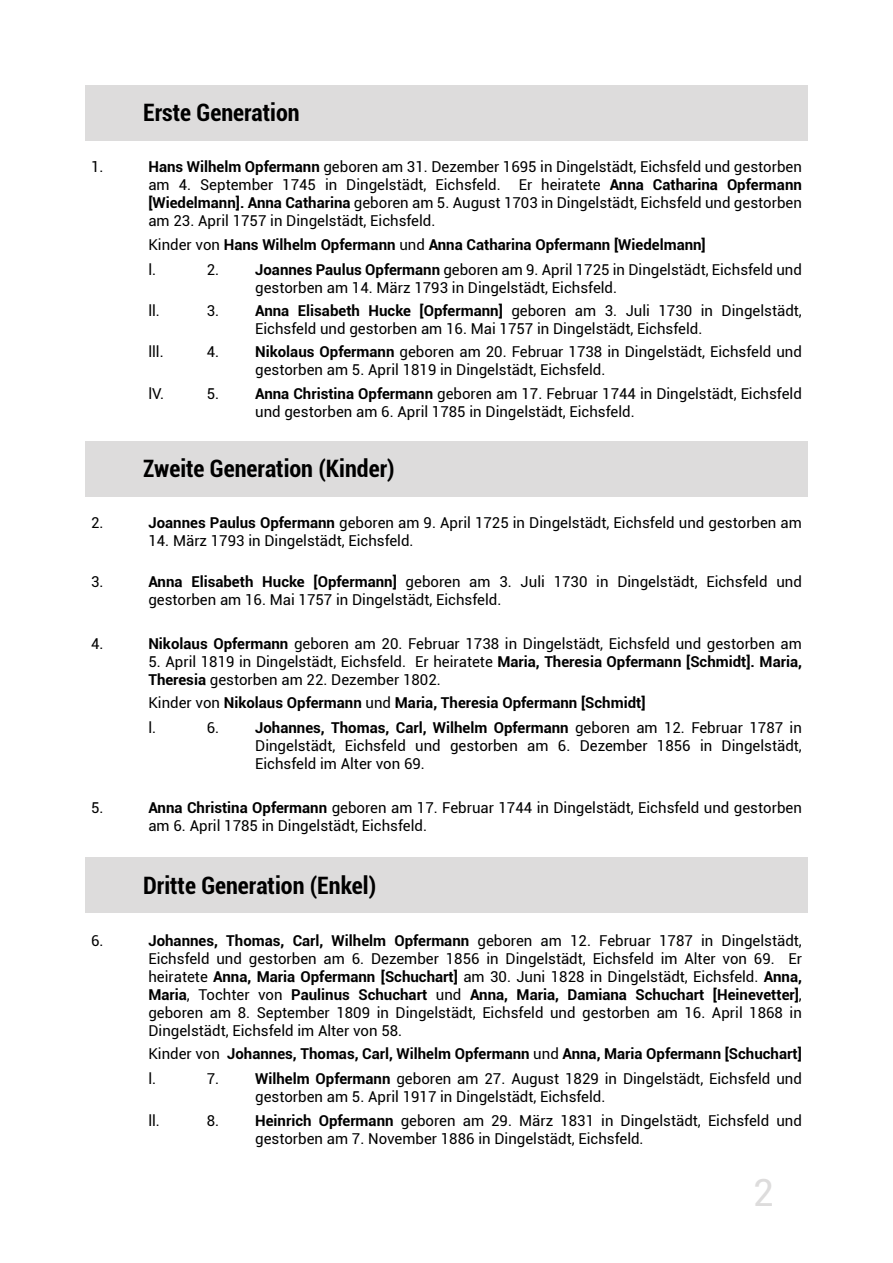
<style>
.page{position:relative;width:893px;height:1263px;background:#fff}
.page>*{position:absolute;margin:0;border:0;box-sizing:border-box;transform-origin:0 0}
.t1{font:37.5px "Roboto";color:#dddcdc}
.t2{font:700 condensed 24px "Roboto";color:#000}
.t3{font:15px/18px "Roboto";color:#000}
.t4{font:700 15px/25px "Roboto";color:#000}
.s1{font-weight:700}
.s2{font-weight:400}
</style>
<div class="page">
<div style="left:85px;top:85px;width:723px;height:56px;background:#dddcdc"></div>
<div style="left:85px;top:441px;width:723px;height:56px;background:#dddcdc"></div>
<div style="left:85px;top:857px;width:723px;height:56px;background:#dddcdc"></div>
<h2 class="t2" style="left:143px;top:96px;width:158px">Erste Generation</h2>
<p class="t3" style="left:91px;top:158px;width:14px">1.</p>
<p class="t3" style="left:148px;top:158px;width:655px;text-align:justify"><span class="s1">Hans Wilhelm Opfermann</span> geboren am 31. Dezember 1695 in Dingelstädt, Eichsfeld und gestorben am 4. September 1745 in Dingelstädt, Eichsfeld. Er heiratete <span class="s1">Anna Catharina Opfermann [Wiedelmann]. Anna Catharina</span> geboren am 5. August 1703 in Dingelstädt, Eichsfeld und gestorben am 23. April 1757 in Dingelstädt, Eichsfeld.</p>
<p class="t4" style="left:148px;top:231px;width:559px"><span class="s2">Kinder von</span> Hans Wilhelm Opfermann <span class="s2">und</span> Anna Catharina Opfermann [Wiedelmann] <span class="s2">l.</span></p>
<p class="t3" style="left:255px;top:260px;width:548px;text-indent:-48px">2. <span class="s1">Joannes Paulus Opfermann</span> geboren am 9. April 1725 in Dingelstädt, Eichsfeld und gestorben am 14. März 1793 in Dingelstädt, Eichsfeld.</p>
<p class="t3" style="left:148px;top:301px;width:13px">ll.</p>
<p class="t3" style="left:207px;top:301px;width:14px">3.</p>
<p class="t3" style="left:255px;top:301px;width:548px"><span class="s1">Anna Elisabeth Hucke [Opfermann]</span> geboren am 3. Juli 1730 in Dingelstädt,<br>Eichsfeld und gestorben am 16. Mai 1757 in Dingelstädt, Eichsfeld.</p>
<p class="t3" style="left:148px;top:342px;width:17px">lll.</p>
<p class="t3" style="left:207px;top:342px;width:14px">4.</p>
<p class="t3" style="left:255px;top:342px;width:548px"><span class="s1">Nikolaus Opfermann</span> geboren am 20. Februar 1738 in Dingelstädt, Eichsfeld und gestorben am 5. April 1819 in Dingelstädt, Eichsfeld.</p>
<p class="t3" style="left:148px;top:384px;width:17px">lV.</p>
<p class="t3" style="left:207px;top:384px;width:14px">5.</p>
<p class="t3" style="left:255px;top:384px;width:548px"><span class="s1">Anna Christina Opfermann</span> geboren am 17. Februar 1744 in Dingelstädt, Eichsfeld und gestorben am 6. April 1785 in Dingelstädt, Eichsfeld.</p>
<h2 class="t2" style="left:143px;top:451px;width:253px">Zweite Generation (Kinder)</h2>
<p class="t3" style="left:91px;top:513px;width:14px">2.</p>
<p class="t3" style="left:148px;top:513px;width:655px"><span class="s1">Joannes Paulus Opfermann</span> geboren am 9. April 1725 in Dingelstädt, Eichsfeld und gestorben am</p>
<p class="t3" style="left:148px;top:531px;width:267px">14. März 1793 in Dingelstädt, Eichsfeld.</p>
<p class="t3" style="left:91px;top:572px;width:14px">3.</p>
<p class="t3" style="left:148px;top:572px;width:655px"><span class="s1">Anna Elisabeth Hucke [Opfermann]</span> geboren am 3. Juli 1730 in Dingelstädt, Eichsfeld und gestorben am 16. Mai 1757 in Dingelstädt, Eichsfeld.</p>
<p class="t3" style="left:91px;top:634px;width:14px">4.</p>
<p class="t3" style="left:148px;top:634px;width:655px"><span class="s1">Nikolaus Opfermann</span> geboren am 20. Februar 1738 in Dingelstädt, Eichsfeld und gestorben am</p>
<p class="t3" style="left:148px;top:652px;width:655px">5. April 1819 in Dingelstädt, Eichsfeld. Er heiratete <span class="s1">Maria, Theresia Opfermann [Schmidt]. Maria,<br>Theresia</span> gestorben am 22. Dezember 1802.</p>
<p class="t4" style="left:148px;top:689px;width:499px"><span class="s2">Kinder von</span> Nikolaus Opfermann <span class="s2">und</span> Maria, Theresia Opfermann [Schmidt] <span class="s2">l.</span></p>
<p class="t3" style="left:255px;top:718px;width:548px;text-align:justify;text-indent:-48px">6. <span class="s1">Johannes, Thomas, Carl, Wilhelm Opfermann</span> geboren am 12. Februar 1787 in Dingelstädt, Eichsfeld und gestorben am 6. Dezember 1856 in Dingelstädt, Eichsfeld im Alter von 69.</p>
<p class="t3" style="left:91px;top:798px;width:14px">5.</p>
<p class="t3" style="left:148px;top:798px;width:655px"><span class="s1">Anna Christina Opfermann</span> geboren am 17. Februar 1744 in Dingelstädt, Eichsfeld und gestorben am 6. April 1785 in Dingelstädt, Eichsfeld.</p>
<h2 class="t2" style="left:143px;top:868px;width:235px">Dritte Generation (Enkel)</h2>
<p class="t3" style="left:91px;top:931px;width:14px">6.</p>
<p class="t3" style="left:148px;top:931px;width:655px;text-align:justify"><span class="s1">Johannes, Thomas, Carl, Wilhelm Opfermann</span> geboren am 12. Februar 1787 in Dingelstädt, Eichsfeld und gestorben am 6. Dezember 1856 in Dingelstädt, Eichsfeld im Alter von 69. Er heiratete <span class="s1">Anna, Maria Opfermann [Schuchart]</span> am 30. Juni 1828 in Dingelstädt, Eichsfeld. <span class="s1">Anna, Maria</span>, Tochter von <span class="s1">Paulinus Schuchart</span> und <span class="s1">Anna, Maria, Damiana Schuchart [Heinevetter]</span>, geboren am 8. September 1809 in Dingelstädt, Eichsfeld und gestorben am 16. April 1868 in Dingelstädt, Eichsfeld im Alter von 58.</p>
<p class="t4" style="left:148px;top:1041px;width:655px"><span class="s2">Kinder von</span> Johannes, Thomas, Carl, Wilhelm Opfermann <span class="s2">und</span> Anna, Maria Opfermann [Schuchart] <span class="s2">l.</span></p>
<p class="t3" style="left:255px;top:1069px;width:548px;text-indent:-48px">7. <span class="s1">Wilhelm Opfermann</span> geboren am 27. August 1829 in Dingelstädt, Eichsfeld und gestorben am 5. April 1917 in Dingelstädt, Eichsfeld.</p>
<p class="t3" style="left:148px;top:1111px;width:13px">ll.</p>
<p class="t3" style="left:207px;top:1111px;width:14px">8.</p>
<p class="t3" style="left:255px;top:1111px;width:548px"><span class="s1">Heinrich Opfermann</span> geboren am 29. März 1831 in Dingelstädt, Eichsfeld und gestorben am 7. November 1886 in Dingelstädt, Eichsfeld.</p>
<h1 class="t1" style="left:753px;top:1166px;width:23px">2</h1>
</div>
